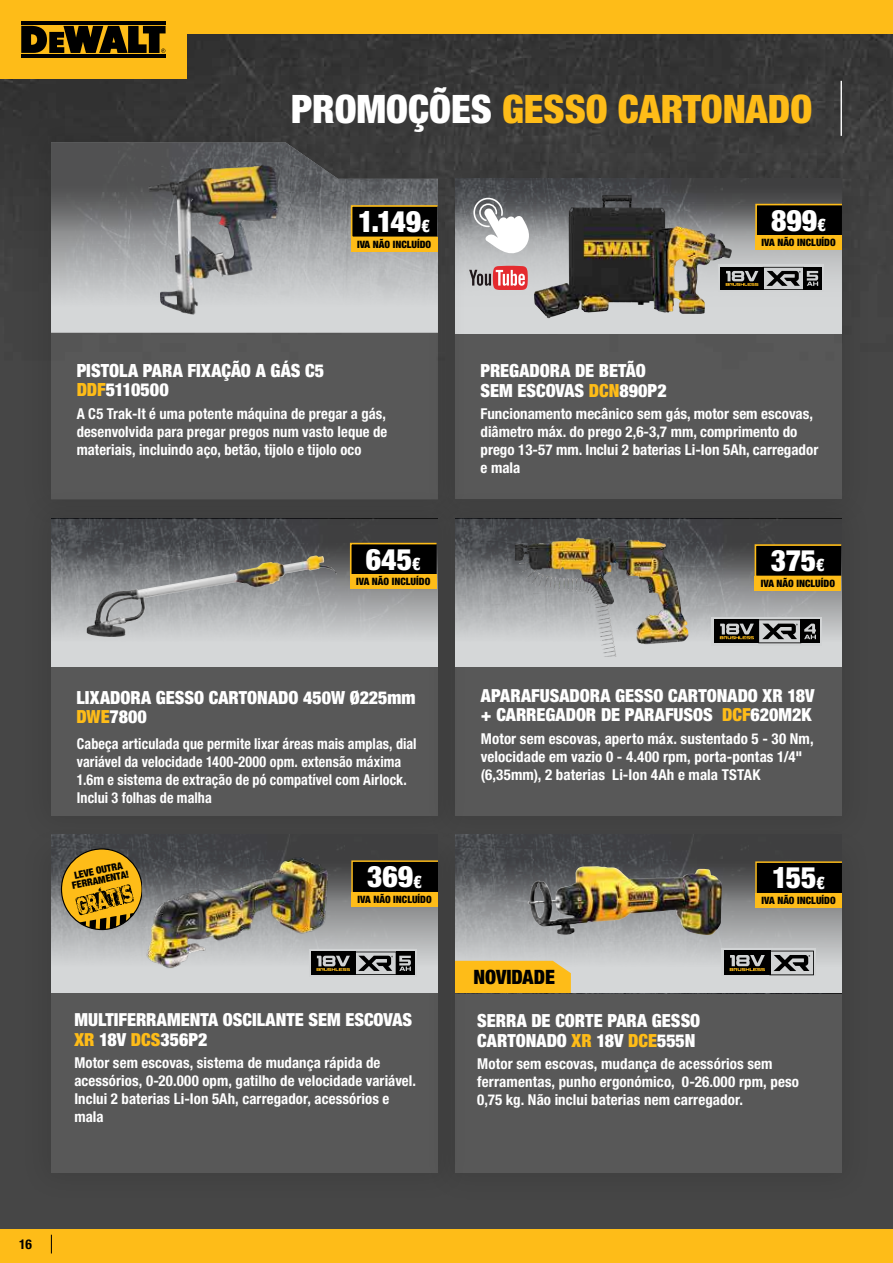
<style>
.page{position:relative;width:893px;height:1263px;background:#fff}
.page>*{position:absolute;margin:0;border:0;box-sizing:border-box;transform-origin:0 0}
.t1{font:900 condensed 39.3px "Helvetica Neue LT Std";color:#febc18}
.t2{font:900 condensed 29.7px "Helvetica Neue LT Std";letter-spacing:-.005em;color:#fff}
.t3{font:900 condensed 19.8px "Helvetica Neue LT Std";color:#000}
.t4{font:900 condensed 18.15px/19.6px "Helvetica Neue";color:#fff}
.t5{font:900 condensed 18px/19.5px "Helvetica Neue";color:#fff}
.t6{font:900 condensed 18px/19.5px "Helvetica Neue LT Std";color:#fff}
.t7{font:700 condensed 15.15px/18.1px "Helvetica Neue LTW1 G";letter-spacing:.005em;color:#fff;text-align:justify}
.t8{font:700 condensed 15px/18px "Helvetica Neue LTW1 G";letter-spacing:.005em;color:#fff}
.t9{font:700 condensed 15px/18px "Helvetica Neue LTW1 G";letter-spacing:.005em;color:#fff;scale:.94 1}
.t10{font:700 condensed 15px/18.1px "Helvetica Neue";color:#fff}
.t11{font:700 condensed 13.5px "Helvetica Neue LTW1 G";color:#000}
.t12{font:900 condensed 10.2px "Helvetica Neue LT Std";color:#000}
.t13{font:900 condensed 9.9px/9.8px "Helvetica Neue";color:#000;text-align:center}
.s1{color:#fff}
.s2{font-size:17.25px}
.s3{color:#febc18}
</style>
<div class="page">
<img style="left:0;top:34px;width:893px;height:1195px">
<div style="left:0;top:0;width:893px;height:34px;background:#febc18"></div>
<div style="left:0;top:0;width:187px;height:79px;background:#febc18"></div>
<hr style="left:21px;top:21px;width:145px;height:4px;background:#000">
<hr style="left:21px;top:54px;width:145px;height:4px;background:#000">
<svg style="left:21px;top:26px;width:145px;height:27px"></svg>
<div style="left:0;top:1229px;width:893px;height:34px;background:#febc18"></div>
<svg style="left:51px;top:1235px;width:1px;height:18px"></svg>
<hr style="left:840px;top:81px;width:2px;height:55px;background:#fff">
<div style="left:19px;top:487px;width:451px;height:360px;background:#434343"></div>
<div style="left:51px;top:519px;width:387px;height:296px;background:#585858"></div>
<div style="left:19px;top:824px;width:451px;height:381px;background:#444"></div>
<div style="left:51px;top:856px;width:387px;height:317px;background:#585858"></div>
<svg style="left:423px;top:531px;width:451px;height:294px;fill:#424242"></svg>
<div style="left:455px;top:519px;width:387px;height:297px;background:#585858"></div>
<div style="left:470px;top:825px;width:404px;height:380px;background:#444"></div>
<div style="left:455px;top:856px;width:387px;height:317px;background:#585858"></div>
<svg style="left:455px;top:531px;width:387px;height:135px;background:#9b9a97"></svg>
<svg style="left:455px;top:834px;width:387px;height:159px;background:#888781"></svg>
<svg style="left:51px;top:531px;width:387px;height:135px;background:#9fa0a2"></svg>
<svg style="left:51px;top:834px;width:387px;height:159px"></svg>
<div style="left:423px;top:147px;width:451px;height:384px;background:#404040"></div>
<div style="left:455px;top:179px;width:387px;height:320px;background:#585858"></div>
<div style="left:455px;top:179px;width:387px;height:155px;background:linear-gradient(to right,#474a4f,#3d3c3d)"></div>
<img style="left:470px;top:184px;width:372px;height:150px">
<svg style="left:19px;top:111px;width:451px;height:420px;fill:#3f3f3f"></svg>
<svg style="left:51px;top:143px;width:387px;height:356px;background:#555556"></svg>
<svg style="left:51px;top:184px;width:387px;height:149px;background:#abadae"></svg>
<div style="left:755px;top:544px;width:87px;height:33px;background:#000;border:2px solid #febc18"></div>
<div style="left:755px;top:576px;width:86px;height:15px;background:#febc18"></div>
<div style="left:351px;top:205px;width:87px;height:33px;background:#000;border:2px solid #febc18"></div>
<div style="left:351px;top:237px;width:86px;height:15px;background:#febc18"></div>
<div style="left:351px;top:860px;width:88px;height:33px;background:#000;border:1px solid #febc18"></div>
<div style="left:351px;top:892px;width:87px;height:15px;background:#febc18"></div>
<div style="left:755px;top:861px;width:88px;height:33px;background:#000;border:1px solid #febc18"></div>
<div style="left:755px;top:893px;width:87px;height:15px;background:#febc18"></div>
<svg style="left:581px;top:866px;width:16px;height:1px"></svg>
<svg style="left:721px;top:948px;width:95px;height:28px"></svg>
<div style="left:724px;top:951px;width:46px;height:24px;background:#000"></div>
<svg style="left:730px;top:951px;width:84px;height:24px"></svg>
<div style="left:309px;top:949px;width:108px;height:28px;background:#d1d3d4"></div>
<div style="left:396px;top:951px;width:18px;height:24px;background:#000"></div>
<svg style="left:334px;top:951px;width:77px;height:24px"></svg>
<img style="left:148px;top:165px;width:114px;height:127px">
<svg style="left:712px;top:617px;width:110px;height:28px"></svg>
<div style="left:800px;top:619px;width:20px;height:24px;background:#000"></div>
<div style="left:714px;top:619px;width:45px;height:24px;background:#000"></div>
<svg style="left:720px;top:619px;width:96px;height:24px"></svg>
<img style="left:515px;top:537px;width:94px;height:28px">
<img style="left:137px;top:850px;width:197px;height:131px">
<div style="left:755px;top:204px;width:88px;height:33px;background:#000;border:2px solid #febc18"></div>
<div style="left:755px;top:236px;width:87px;height:14px;background:#febc18"></div>
<svg style="left:718px;top:265px;width:106px;height:27px"></svg>
<svg style="left:818px;top:267px;width:4px;height:23px"></svg>
<div style="left:720px;top:267px;width:43px;height:23px;background:#000"></div>
<svg style="left:726px;top:267px;width:92px;height:23px"></svg>
<img style="left:534px;top:195px;width:71px;height:98px">
<div style="left:350px;top:543px;width:87px;height:33px;background:#000;border:2px solid #febc18"></div>
<div style="left:350px;top:575px;width:87px;height:14px;background:#febc18"></div>
<img style="left:124px;top:556px;width:192px;height:35px">
<svg style="left:61px;top:848px;width:80px;height:82px;background:#bc9228"></svg>
<div style="left:455px;top:961px;width:116px;height:32px;background:#febc18"></div>
<svg style="left:473px;top:198px;width:57px;height:60px"></svg>
<svg style="left:469px;top:266px;width:59px;height:24px"></svg>
<h1 class="t1" style="left:291px;top:85px;width:523px"><span class="s1">PROMOÇÕES</span> GESSO CARTONADO</h1>
<h2 class="t2" style="left:358px;top:203px;width:74px">1.149<span class="s2">€</span></h2>
<p class="t12" style="left:357px;top:238px;width:76px">IVA NÃO INCLUÍDO</p>
<h2 class="t2" style="left:771px;top:202px;width:57px">899<span class="s2">€</span></h2>
<p class="t12" style="left:762px;top:236px;width:76px">IVA NÃO INCLUÍDO</p>
<p class="t4" style="left:77px;top:359px;width:249px">PISTOLA PARA FIXAÇÃO A GÁS C5<br><span class="s3">DDF</span>5110500</p>
<p class="t7" style="left:77px;top:404px;width:312px">A C5 Trak-It é uma potente máquina de pregar a gás, desenvolvida para pregar pregos num vasto leque de materiais, incluindo aço, betão, tijolo e tijolo oco</p>
<p class="t5" style="left:480px;top:360px;width:188px">PREGADORA DE BETÃO<br>SEM ESCOVAS <span class="s3">DCN</span>890P2</p>
<p class="t10" style="left:480px;top:404px;width:339px">Funcionamento mecânico sem gás, motor sem escovas, diâmetro máx. do prego 2,6-3,7 mm, comprimento do prego 13-57 mm. Inclui 2 baterias Li-Ion 5Ah, carregador e mala</p>
<h2 class="t2" style="left:366px;top:541px;width:57px">645<span class="s2">€</span></h2>
<p class="t12" style="left:356px;top:575px;width:76px">IVA NÃO INCLUÍDO</p>
<h2 class="t2" style="left:771px;top:542px;width:56px">375<span class="s2">€</span></h2>
<p class="t12" style="left:761px;top:577px;width:76px">IVA NÃO INCLUÍDO</p>
<p class="t5" style="left:77px;top:687px;width:341px">LIXADORA GESSO CARTONADO 450W Ø225mm<br><span class="s3">DWE</span>7800</p>
<p class="t9" style="left:77px;top:735px;width:363px">Cabeça articulada que permite lixar áreas mais amplas, dial variável da velocidade 1400-2000 opm. extensão máxima 1.6m e sistema de extração de pó compatível com Airlock.<br>Inclui 3 folhas de malha</p>
<p class="t6" style="left:481px;top:685px;width:335px">APARAFUSADORA GESSO CARTONADO XR 18V + CARREGADOR DE PARAFUSOS <span class="s3">DCF</span>620M2K</p>
<p class="t8" style="left:481px;top:729px;width:334px">Motor sem escovas, aperto máx. sustentado 5 - 30 Nm, velocidade em vazio 0 - 4.400 rpm, porta-pontas 1/4" (6,35mm), 2 baterias Li-Ion 4Ah e mala TSTAK</p>
<p class="t13" style="left:69px;top:871px;width:59px;rotate:-11deg">LEVE OUTRA<br>FERRAMENTA!</p>
<h2 class="t2" style="left:367px;top:858px;width:56px">369<span class="s2">€</span></h2>
<p class="t12" style="left:358px;top:893px;width:76px">IVA NÃO INCLUÍDO</p>
<h2 class="t2" style="left:772px;top:859px;width:55px">155<span class="s2">€</span></h2>
<p class="t12" style="left:762px;top:894px;width:76px">IVA NÃO INCLUÍDO</p>
<h3 class="t3" style="left:473px;top:965px;width:83px">NOVIDADE</h3>
<p class="t6" style="left:74px;top:1010px;width:339px">MULTIFERRAMENTA OSCILANTE SEM ESCOVAS<br><span class="s3">XR</span> 18V <span class="s3">DCS</span>356P2</p>
<p class="t8" style="left:74px;top:1054px;width:343px">Motor sem escovas, sistema de mudança rápida de acessórios, 0-20.000 opm, gatilho de velocidade variável.<br>Inclui 2 baterias Li-Ion 5Ah, carregador, acessórios e mala</p>
<p class="t5" style="left:477px;top:1010px;width:224px">SERRA DE CORTE PARA GESSO<br>CARTONADO <span class="s3">XR</span> 18V <span class="s3">DCE</span>555N</p>
<p class="t8" style="left:477px;top:1055px;width:323px">Motor sem escovas, mudança de acessórios sem ferramentas, punho ergonómico, 0-26.000 rpm, peso<br>0,75 kg. Não inclui baterias nem carregador.</p>
<p class="t11" style="left:19px;top:1236px;width:14px">16</p>
</div>
